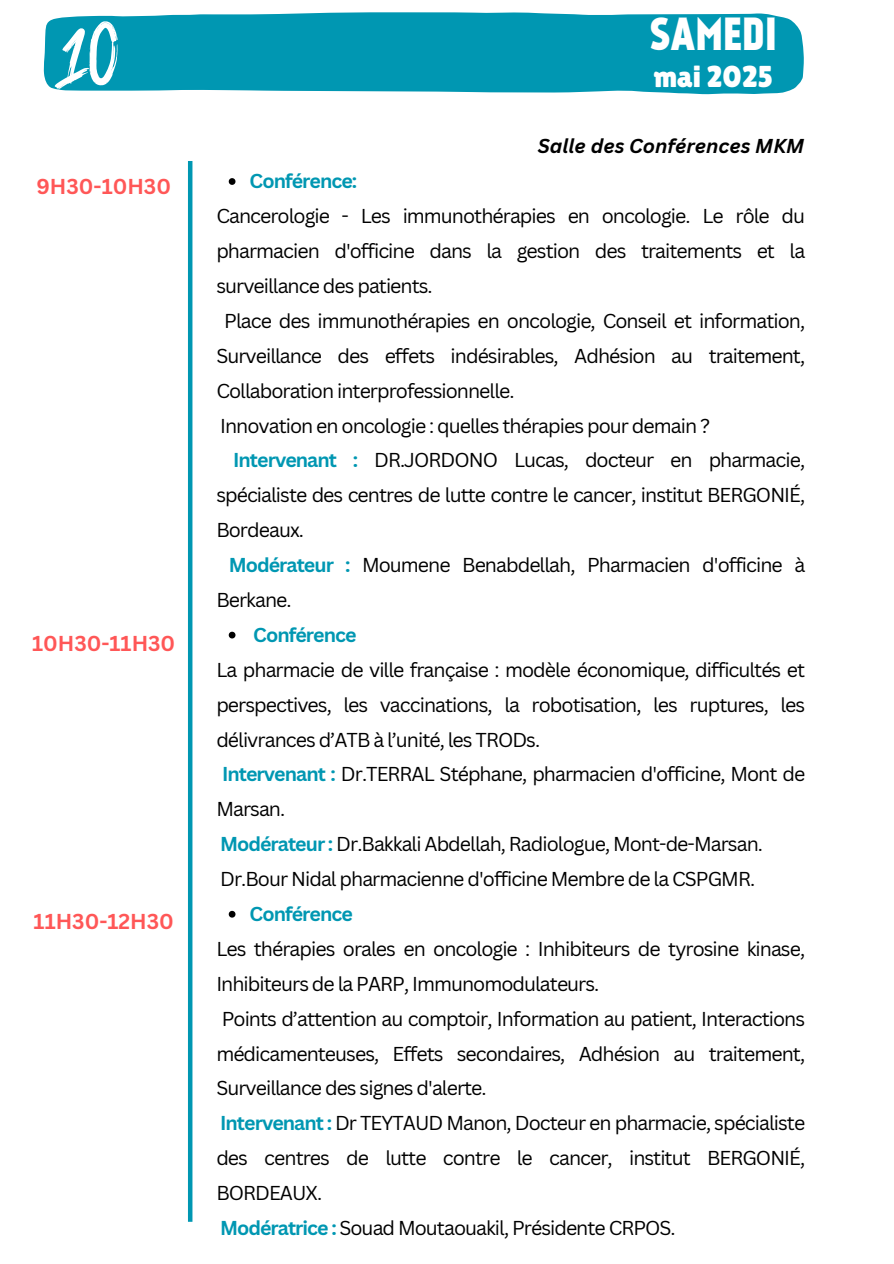
<style>
.page{position:relative;width:894px;height:1264px;background:#fff}
.page>*{position:absolute;margin:0;border:0;box-sizing:border-box;transform-origin:0 0}
.t1{font:43.95px "Kankin";color:#fff}
.t2{font:30.15px "Lilita One";color:#fff}
.t3{font:700 21px "Canva Sans";color:#ff5757}
.t4{font:19.5px/34.8px "Canva Sans";letter-spacing:-.05em;color:#000;text-align:justify}
.t5{font:700 19.5px "Canva Sans";letter-spacing:-.05em;color:#0097b2}
.t6{font:italic 700 19.5px "Canva Sans";color:#000}
.s1{font-weight:700;color:#0097b2}
</style>
<div class="page">
<svg style="left:44px;top:12px;width:759px;height:82px;background:#119eb7"></svg>
<svg style="left:55px;top:21px;width:62px;height:68px"></svg>
<hr style="left:188px;top:161px;width:4px;height:1060px;background:#0097b2">
<svg style="left:229px;top:178px;width:6px;height:7px"></svg>
<svg style="left:229px;top:631px;width:6px;height:7px"></svg>
<svg style="left:229px;top:910px;width:6px;height:7px"></svg>
<h3 class="t3" style="left:36px;top:172px;width:136px">9H30-10H30</h3>
<h3 class="t3" style="left:32px;top:628px;width:145px">10H30-11H30</h3>
<h3 class="t3" style="left:34px;top:906px;width:142px">11H30-12H30</h3>
<h1 class="t1" style="left:649px;top:17px;width:129px">SAMEDI</h1>
<h2 class="t2" style="left:653px;top:59px;width:122px">mai 2025</h2>
<h4 class="t6" style="left:537px;top:132px;width:268px">Salle des Conférences MKM</h4>
<p class="t5" style="left:249px;top:167px;width:109px">Conférence:</p>
<p class="t4" style="left:216px;top:198px;width:590px">Cancerologie - Les immunothérapies en oncologie. Le rôle du pharmacien d'officine dans la gestion des traitements et la surveillance des patients.</p>
<p class="t4" style="left:216px;top:303px;width:590px;text-indent:8px">Place des immunothérapies en oncologie, Conseil et information, Surveillance des effets indésirables, Adhésion au traitement, Collaboration interprofessionnelle.</p>
<p class="t4" style="left:220px;top:407px;width:491px">Innovation en oncologie : quelles thérapies pour demain ?</p>
<p class="t4" style="left:216px;top:442px;width:590px;text-indent:17px"><span class="s1">Intervenant :</span> DR.JORDONO Lucas, docteur en pharmacie, spécialiste des centres de lutte contre le cancer, institut BERGONIÉ, Bordeaux.</p>
<p class="t4" style="left:216px;top:547px;width:590px;text-indent:12px"><span class="s1">Modérateur :</span> Moumene Benabdellah, Pharmacien d'officine à<br>Berkane.</p>
<p class="t5" style="left:253px;top:621px;width:105px">Conférence</p>
<p class="t4" style="left:216px;top:651px;width:590px">La pharmacie de ville française : modèle économique, difficultés et perspectives, les vaccinations, la robotisation, les ruptures, les délivrances d’ATB à l’unité, les TRODs.</p>
<p class="t4" style="left:216px;top:756px;width:590px"><span class="s1">Intervenant :</span> Dr.TERRAL Stéphane, pharmacien d'officine, Mont de<br>Marsan.</p>
<p class="t4" style="left:220px;top:826px;width:544px"><span class="s1">Modérateur :</span> Dr.Bakkali Abdellah, Radiologue, Mont-de-Marsan.</p>
<p class="t4" style="left:220px;top:861px;width:536px">Dr.Bour Nidal pharmacienne d'officine Membre de la CSPGMR.</p>
<p class="t5" style="left:249px;top:900px;width:105px">Conférence</p>
<p class="t4" style="left:216px;top:930px;width:590px">Les thérapies orales en oncologie : Inhibiteurs de tyrosine kinase,<br>Inhibiteurs de la PARP, Immunomodulateurs.</p>
<p class="t4" style="left:216px;top:1000px;width:590px">Points d’attention au comptoir, Information au patient, Interactions médicamenteuses, Effets secondaires, Adhésion au traitement, Surveillance des signes d'alerte.</p>
<p class="t4" style="left:216px;top:1105px;width:590px"><span class="s1">Intervenant :</span> Dr TEYTAUD Manon, Docteur en pharmacie, spécialiste des centres de lutte contre le cancer, institut BERGONIÉ, BORDEAUX.</p>
<p class="t4" style="left:220px;top:1209px;width:457px"><span class="s1">Modératrice :</span> Souad Moutaouakil, Présidente CRPOS.</p>
</div>
